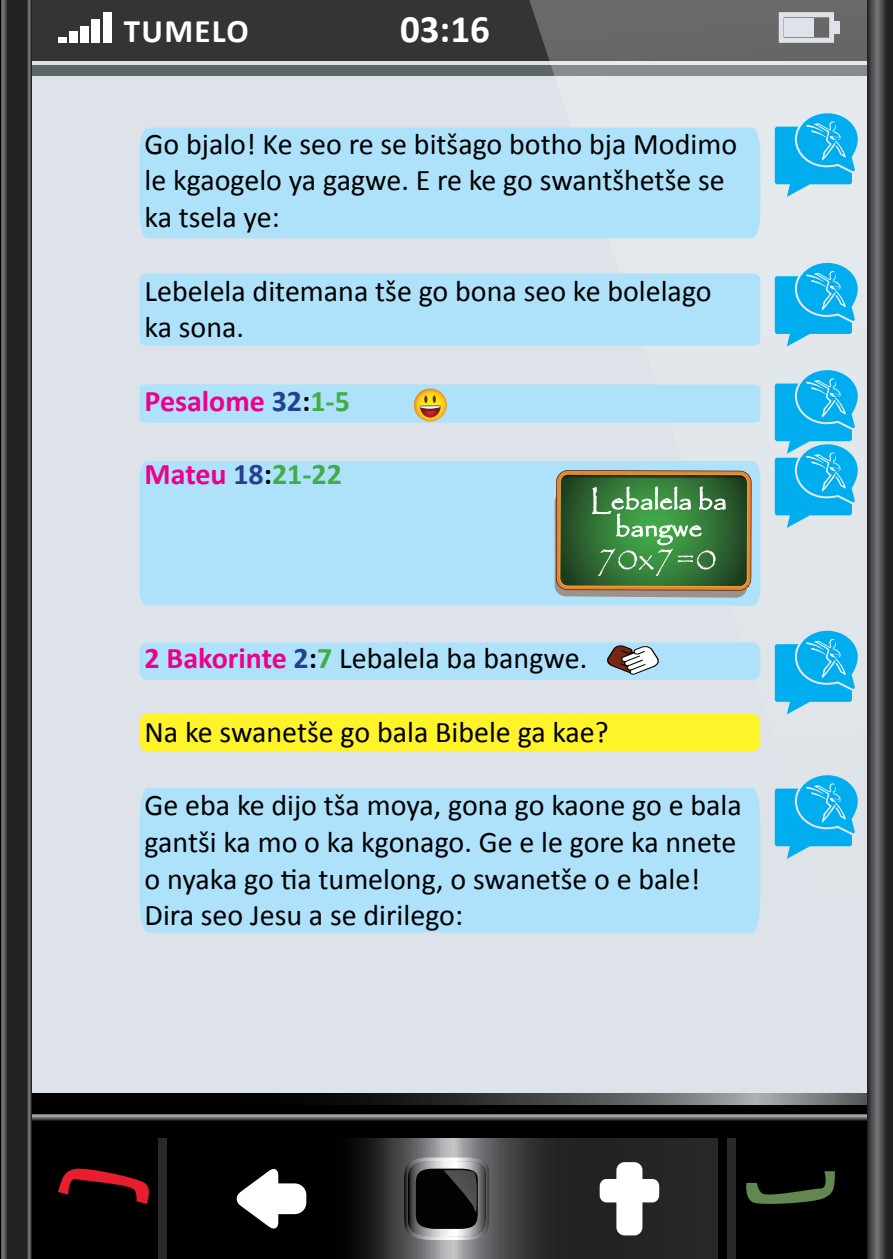
<style>
.page{position:relative;width:893px;height:1259px;background:#fff}
.page>*{position:absolute;margin:0;border:0;box-sizing:border-box;transform-origin:0 0}
.t1{font:700 39px "Calibri";color:#fff}
.t2{font:700 33px "Calibri";letter-spacing:.04em;color:#fff}
.t3{font:30px/36.6px "Calibri";color:#000}
.t4{font:700 30px "Calibri";color:#ec008c}
.t5{font:27px/27px "Papyrus";color:#fff;text-align:center}
.s1{color:#25408f}
.s2{color:#000}
.s3{color:#41ad49}
.s4{font-weight:700;color:#ec008c}
.s5{font-weight:700;color:#25408f}
.s6{font-weight:700}
.s7{font-weight:700;color:#41ad49}
</style>
<div class="page">
<div style="left:6px;top:5px;width:881px;height:1248px;background:#dde3e8"></div>
<div style="left:2px;top:1094px;width:891px;height:20px;background:#000"></div>
<svg style="left:31px;top:1106px;width:233px;height:26px"></svg>
<div style="left:2px;top:65px;width:889px;height:11px;background:#5e6569"></div>
<div style="left:0;top:0;width:893px;height:61px;background:#343434"></div>
<div style="left:2px;top:1138px;width:889px;height:121px;background:#000"></div>
<img style="left:264px;top:0;width:603px;height:1259px">
<svg style="left:744px;top:1171px;width:91px;height:34px"></svg>
<svg style="left:58px;top:1168px;width:91px;height:36px"></svg>
<svg style="left:0;top:0;width:31px;height:1259px;background:#333334"></svg>
<svg style="left:867px;top:0;width:26px;height:1259px;background:#424243"></svg>
<svg style="left:264px;top:1138px;width:454px;height:121px"></svg>
<svg style="left:404px;top:1157px;width:89px;height:83px"></svg>
<div style="left:728px;top:1138px;width:8px;height:121px;background:#292928"></div>
<div style="left:158px;top:1138px;width:9px;height:121px;background:#292928"></div>
<div style="left:616px;top:1162px;width:26px;height:73px;background:#fff;border-radius:8px"></div>
<div style="left:600px;top:1179px;width:59px;height:23px;background:#fff;border-radius:7px"></div>
<svg style="left:236px;top:1167px;width:70px;height:63px"></svg>
<div style="left:58px;top:37px;width:9px;height:6px;background:#fff"></div>
<div style="left:69px;top:32px;width:9px;height:11px;background:#fff"></div>
<div style="left:80px;top:26px;width:9px;height:17px;background:#fff"></div>
<div style="left:92px;top:19px;width:8px;height:24px;background:#fff"></div>
<div style="left:103px;top:12px;width:8px;height:31px;background:#fff"></div>
<svg style="left:779px;top:12px;width:55px;height:31px"></svg>
<div style="left:831px;top:21px;width:9px;height:13px;background:#dde3e8"></div>
<div style="left:785px;top:18px;width:29px;height:19px;background:#dde3e8"></div>
<div style="left:139px;top:273px;width:621px;height:73px;background:#aee2fa"></div>
<div style="left:139px;top:128px;width:621px;height:110px;background:#aee2fa"></div>
<div style="left:139px;top:461px;width:621px;height:144px;background:#aee2fa"></div>
<div style="left:139px;top:788px;width:621px;height:144px;background:#aee2fa"></div>
<div style="left:139px;top:642px;width:621px;height:38px;background:#aee2fa;border-radius:8px"></div>
<div style="left:139px;top:714px;width:621px;height:37px;background:#fff32a;border-radius:8px"></div>
<svg style="left:775px;top:113px;width:83px;height:84px"></svg>
<svg style="left:775px;top:263px;width:83px;height:83px"></svg>
<svg style="left:775px;top:370px;width:83px;height:158px"></svg>
<svg style="left:775px;top:631px;width:83px;height:83px"></svg>
<svg style="left:775px;top:775px;width:83px;height:84px"></svg>
<svg style="left:139px;top:384px;width:621px;height:39px;background:#b0dff2"></svg>
<svg style="left:607px;top:645px;width:52px;height:30px"></svg>
<svg style="left:555px;top:470px;width:197px;height:128px;background:#577e49"></svg>
<p class="t2" style="left:124px;top:10px;width:126px">Tumelo</p>
<h1 class="t1" style="left:400px;top:4px;width:91px">03:16</h1>
<p class="t3" style="left:145px;top:125px;width:594px">Go bjalo! Ke seo re se bitšago botho bja Modimo le kgaogelo ya gagwe. E re ke go swantšhetše se ka tsela ye:</p>
<p class="t3" style="left:145px;top:272px;width:569px">Lebelela ditemana tše go bona seo ke bolelago ka sona.</p>
<p class="t4" style="left:145px;top:382px;width:207px">Pesalome <span class="s1">32</span><span class="s2">:</span><span class="s3">1-5</span></p>
<p class="t4" style="left:145px;top:455px;width:199px">Mateu <span class="s1">18</span><span class="s2">:</span><span class="s3">21-22</span></p>
<p class="t5" style="left:591px;top:486px;width:138px">Lebalela ba bangwe</p>
<p class="t3" style="left:145px;top:640px;width:444px"><span class="s4">2 Bakorinte</span> <span class="s5">2</span><span class="s6">:</span><span class="s7">7</span> Lebalela ba bangwe.</p>
<p class="t3" style="left:145px;top:713px;width:466px">Na ke swanetše go bala Bibele ga kae?</p>
<p class="t3" style="left:145px;top:787px;width:599px">Ge eba ke dijo tša moya, gona go kaone go e bala gantši ka mo o ka kgonago. Ge e le gore ka nnete o nyaka go tia tumelong, o swanetše o e bale!<br>Dira seo Jesu a se dirilego:</p>
</div>
